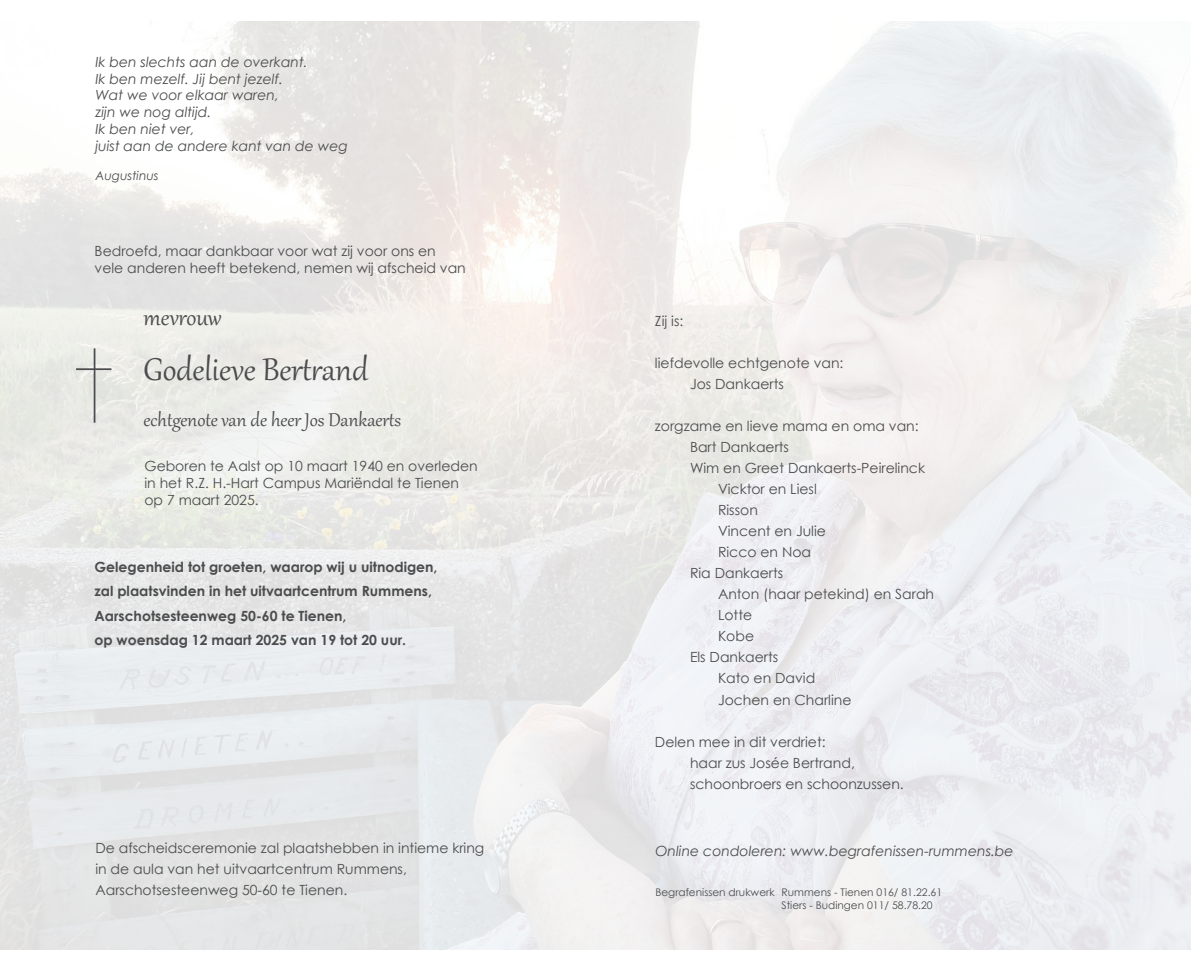
<style>
.page{position:relative;width:1191px;height:968px;background:#fff}
.page>*{position:absolute;margin:0;border:0;box-sizing:border-box;transform-origin:0 0}
.t1{font:38.5px "Gabriola";color:#4b4c4d}
.t2{font:28px "Gabriola";letter-spacing:-.005em;color:#4b4c4d}
.t3{font:22.75px "Gabriola";color:#4b4c4d}
.t4{font:14px "Century Gothic";color:#4b4c4d}
.t5{font:italic 14px "Century Gothic";color:#4b4c4d}
.t6{font:700 14px "Century Gothic";color:#4b4c4d}
.t7{font:italic 12.25px "Century Gothic";color:#4b4c4d}
.t8{font:10.5px "Century Gothic";color:#4b4c4d}
</style>
<div class="page">
<img style="left:0;top:21px;width:1191px;height:928px">
<hr style="left:94px;top:348px;width:1px;height:74px;background:#4b4c4d">
<hr style="left:76px;top:368px;width:35px;height:2px;background:#4b4c4d">
<p class="t5" style="left:95px;top:52px;width:214px">Ik ben slechts aan de overkant.</p>
<p class="t5" style="left:95px;top:69px;width:189px">Ik ben mezelf. Jij bent jezelf.</p>
<p class="t5" style="left:95px;top:85px;width:185px">Wat we voor elkaar waren,</p>
<p class="t5" style="left:95px;top:102px;width:117px">zijn we nog altijd.</p>
<p class="t5" style="left:95px;top:119px;width:101px">Ik ben niet ver,</p>
<p class="t5" style="left:95px;top:136px;width:254px">juist aan de andere kant van de weg</p>
<p class="t7" style="left:95px;top:167px;width:65px">Augustinus</p>
<p class="t4" style="left:95px;top:241px;width:343px">Bedroefd, maar dankbaar voor wat zij voor ons en</p>
<p class="t4" style="left:95px;top:258px;width:373px">vele anderen heeft betekend, nemen wij afscheid van</p>
<p class="t2" style="left:143px;top:299px;width:80px">mevrouw</p>
<p class="t1" style="left:143px;top:344px;width:226px">Godelieve Bertrand</p>
<p class="t3" style="left:144px;top:404px;width:259px">echtgenote van de heer Jos Dankaerts</p>
<p class="t4" style="left:144px;top:456px;width:335px">Geboren te Aalst op 10 maart 1940 en overleden</p>
<p class="t4" style="left:144px;top:473px;width:316px">in het R.Z. H.-Hart Campus Mariëndal te Tienen</p>
<p class="t4" style="left:144px;top:490px;width:116px">op 7 maart 2025.</p>
<p class="t6" style="left:94px;top:556px;width:345px">Gelegenheid tot groeten, waarop wij u uitnodigen,</p>
<p class="t6" style="left:94px;top:580px;width:339px">zal plaatsvinden in het uitvaartcentrum Rummens,</p>
<p class="t6" style="left:94px;top:605px;width:254px">Aarschotsesteenweg 50-60 te Tienen,</p>
<p class="t6" style="left:94px;top:629px;width:313px">op woensdag 12 maart 2025 van 19 tot 20 uur.</p>
<p class="t4" style="left:95px;top:838px;width:390px">De afscheidsceremonie zal plaatshebben in intieme kring</p>
<p class="t4" style="left:95px;top:859px;width:313px">in de aula van het uitvaartcentrum Rummens,</p>
<p class="t4" style="left:95px;top:880px;width:253px">Aarschotsesteenweg 50-60 te Tienen.</p>
<p class="t4" style="left:655px;top:311px;width:30px">Zij is:</p>
<p class="t4" style="left:655px;top:353px;width:190px">liefdevolle echtgenote van:</p>
<p class="t4" style="left:690px;top:374px;width:95px">Jos Dankaerts</p>
<p class="t4" style="left:655px;top:416px;width:265px">zorgzame en lieve mama en oma van:</p>
<p class="t4" style="left:690px;top:437px;width:101px">Bart Dankaerts</p>
<p class="t4" style="left:690px;top:458px;width:236px">Wim en Greet Dankaerts-Peirelinck</p>
<p class="t4" style="left:718px;top:479px;width:100px">Vicktor en Liesl</p>
<p class="t4" style="left:718px;top:500px;width:41px">Risson</p>
<p class="t4" style="left:718px;top:521px;width:109px">Vincent en Julie</p>
<p class="t4" style="left:718px;top:542px;width:95px">Ricco en Noa</p>
<p class="t4" style="left:690px;top:563px;width:95px">Ria Dankaerts</p>
<p class="t4" style="left:718px;top:584px;width:218px">Anton (haar petekind) en Sarah</p>
<p class="t4" style="left:718px;top:605px;width:36px">Lotte</p>
<p class="t4" style="left:718px;top:626px;width:38px">Kobe</p>
<p class="t4" style="left:690px;top:647px;width:90px">Els Dankaerts</p>
<p class="t4" style="left:718px;top:668px;width:99px">Kato en David</p>
<p class="t4" style="left:718px;top:689px;width:135px">Jochen en Charline</p>
<p class="t4" style="left:655px;top:731px;width:172px">Delen mee in dit verdriet:</p>
<p class="t4" style="left:690px;top:752px;width:166px">haar zus Josée Bertrand,</p>
<p class="t4" style="left:690px;top:773px;width:215px">schoonbroers en schoonzussen.</p>
<p class="t5" style="left:655px;top:840px;width:360px">Online condoleren: www.begrafenissen-rummens.be</p>
<p class="t8" style="left:655px;top:885px;width:288px">Begrafenissen drukwerk Rummens - Tienen 016/ 81.22.61</p>
<p class="t8" style="left:781px;top:897px;width:153px">Stiers - Budingen 011/ 58.78.20</p>
</div>
